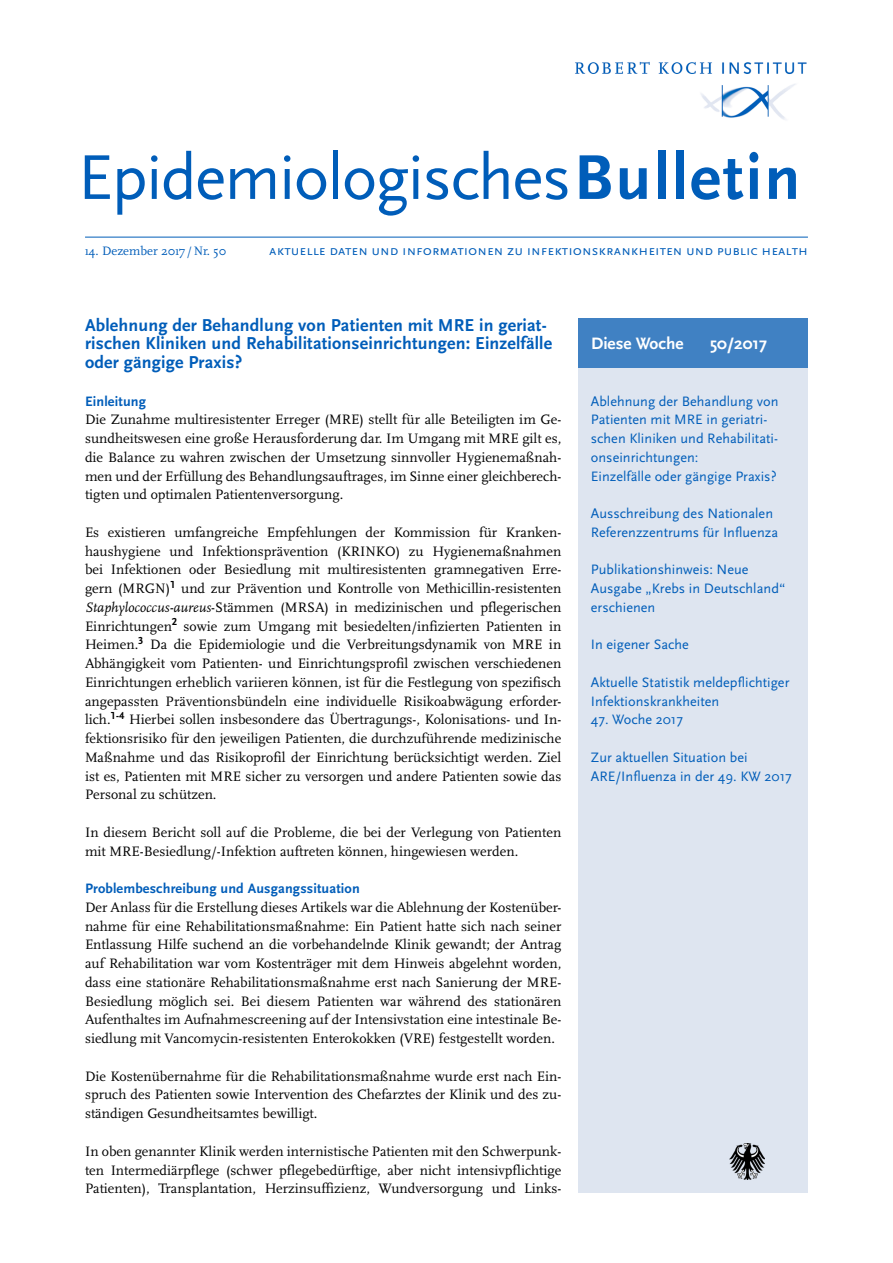
<style>
.page{position:relative;width:893px;height:1263px;background:#fff}
.page>*{position:absolute;margin:0;border:0;box-sizing:border-box;transform-origin:0 0}
.t1{font:66px "Scala Sans Pro";letter-spacing:-.02em;color:#005db9}
.t2{font:700 18px/18.8px "Scala Sans Pro";letter-spacing:.01em;color:#005db9}
.t3{font:700 17.25px "Scala Sans Pro";color:#fff}
.t4{font:14.25px/18.8px "Scala Pro";color:#000;text-align:justify}
.t5{font:14.25px/18.8px "Scala Sans Pro";color:#005db9}
.t6{font:700 14.25px "Scala Sans Pro";letter-spacing:.01em;color:#005db9}
.t7{font:12.75px "Scala Pro";color:#005db9}
.s1{font-weight:700}
.s2{font-style:italic}
</style>
<div class="page">
<hr style="left:85px;top:237px;width:723px;height:1px;background:#005db9">
<img style="left:575px;top:61px;width:232px;height:59px">
<div style="left:578px;top:318px;width:230px;height:875px;background:#dee5f0"></div>
<div style="left:578px;top:318px;width:230px;height:50px;background:#4081c3"></div>
<img style="left:729px;top:1144px;width:36px;height:35px">
<h1 class="t1" style="left:78px;top:139px;width:724px">Epidemiologisches<span class="s1">Bulletin</span></h1>
<p class="t7" style="left:85px;top:243px;width:143px">14. Dezember 2017 /Nr. 50</p>
<p class="t5" style="left:269px;top:241px;width:540px">aktuelle daten und informationen zu infektionskrankheiten und public health</p>
<p class="t2" style="left:85px;top:315px;width:469px">Ablehnung der Behandlung von Patienten mit MRE in geriat&shy;rischen Kliniken und Rehabilitationseinrichtungen: Einzelfälle oder gängige Praxis?</p>
<p class="t6" style="left:85px;top:393px;width:63px">Einleitung</p>
<p class="t4" style="left:85px;top:410px;width:478px">Die Zunahme multiresistenter Erreger (MRE) stellt für alle Beteiligten im Ge&shy;sundheitswesen eine große Herausforderung dar. Im Umgang mit MRE gilt es, die Balance zu wahren zwischen der Umsetzung sinnvoller Hygienemaßnah&shy;men und der Erfüllung des Behandlungsauftrages, im Sinne einer gleichberech&shy;tigten und optimalen Patientenversorgung.</p>
<p class="t4" style="left:85px;top:523px;width:478px">Es existieren umfangreiche Empfehlungen der Kommission für Kranken&shy;haushygiene und Infektionsprävention (KRINKO) zu Hygienemaßnahmen bei Infektionen oder Besiedlung mit multiresistenten gramnegativen Erre&shy;gern (MRGN)<sup>1</sup> und zur Prävention und Kontrolle von Methicillin-resistenten <span class="s2">Staphylococcus-aureus</span>-Stämmen (MRSA) in medizinischen und pflegerischen Einrichtungen<sup>2</sup> sowie zum Umgang mit besiedelten/infizierten Patienten in Heimen.<sup>3</sup> Da die Epidemiologie und die Verbreitungsdynamik von MRE in Abhängigkeit vom Patienten- und Einrichtungsprofil zwischen verschiedenen Einrichtungen erheblich variieren können, ist für die Festlegung von spezifisch angepassten Präventionsbündeln eine individuelle Risikoabwägung erforder&shy;lich.<sup>1-4</sup> Hierbei sollen insbesondere das Übertragungs-, Kolonisations- und In&shy;fektionsrisiko für den jeweiligen Patienten, die durchzuführende medizinische Maßnahme und das Risikoprofil der Einrichtung berücksichtigt werden. Ziel ist es, Patienten mit MRE sicher zu versorgen und andere Patienten sowie das Personal zu schützen.</p>
<p class="t4" style="left:85px;top:823px;width:478px">In diesem Bericht soll auf die Probleme, die bei der Verlegung von Patienten mit MRE-Besiedlung/-Infektion auftreten können, hingewiesen werden.</p>
<p class="t6" style="left:85px;top:880px;width:276px">Problembeschreibung und Ausgangssituation</p>
<p class="t4" style="left:85px;top:898px;width:478px">Der Anlass für die Erstellung dieses Artikels war die Ablehnung der Kostenüber&shy;nahme für eine Rehabilitationsmaßnahme: Ein Patient hatte sich nach seiner Entlassung Hilfe suchend an die vorbehandelnde Klinik gewandt; der Antrag auf Rehabilitation war vom Kostenträger mit dem Hinweis abgelehnt worden, dass eine stationäre Rehabilitationsmaßnahme erst nach Sanierung der MRE-Besiedlung möglich sei. Bei diesem Patienten war während des stationären Aufenthaltes im Aufnahmescreening auf der Intensivstation eine intestinale Be&shy;siedlung mit Vancomycin-resistenten Enterokokken (VRE) festgestellt worden.</p>
<p class="t4" style="left:85px;top:1066px;width:478px">Die Kostenübernahme für die Rehabilitationsmaßnahme wurde erst nach Ein&shy;spruch des Patienten sowie Intervention des Chefarztes der Klinik und des zu&shy;ständigen Gesundheitsamtes bewilligt.</p>
<p class="t4" style="left:85px;top:1141px;width:478px">In oben genannter Klinik werden internistische Patienten mit den Schwerpunk&shy;ten Intermediärpflege (schwer pflegebedürftige, aber nicht intensivpflichtige Patienten), Transplantation, Herzinsuffizienz, Wundversorgung und Links-</p>
<p class="t3" style="left:591px;top:334px;width:94px">Diese Woche</p>
<p class="t3" style="left:710px;top:334px;width:59px">50/2017</p>
<p class="t5" style="left:591px;top:391px;width:189px">Ablehnung der Behandlung von<br>Patienten mit MRE in geriatri&shy;schen Kliniken und Rehabilitati&shy;onseinrichtungen:<br>Einzelfälle oder gängige Praxis?</p>
<p class="t5" style="left:591px;top:504px;width:189px">Ausschreibung des Nationalen<br>Referenzzentrums für Influenza</p>
<p class="t5" style="left:591px;top:560px;width:196px">Publikationshinweis: Neue<br>Ausgabe „Krebs in Deutschland“ erschienen</p>
<p class="t5" style="left:591px;top:635px;width:99px">In eigener Sache</p>
<p class="t5" style="left:591px;top:673px;width:200px">Aktuelle Statistik meldepflichtiger<br>Infektionskrankheiten</p>
<p class="t5" style="left:591px;top:710px;width:94px">47. Woche 2017</p>
<p class="t5" style="left:591px;top:748px;width:203px">Zur aktuellen Situation bei<br>ARE/Influenza in der 49. KW 2017</p>
</div>
